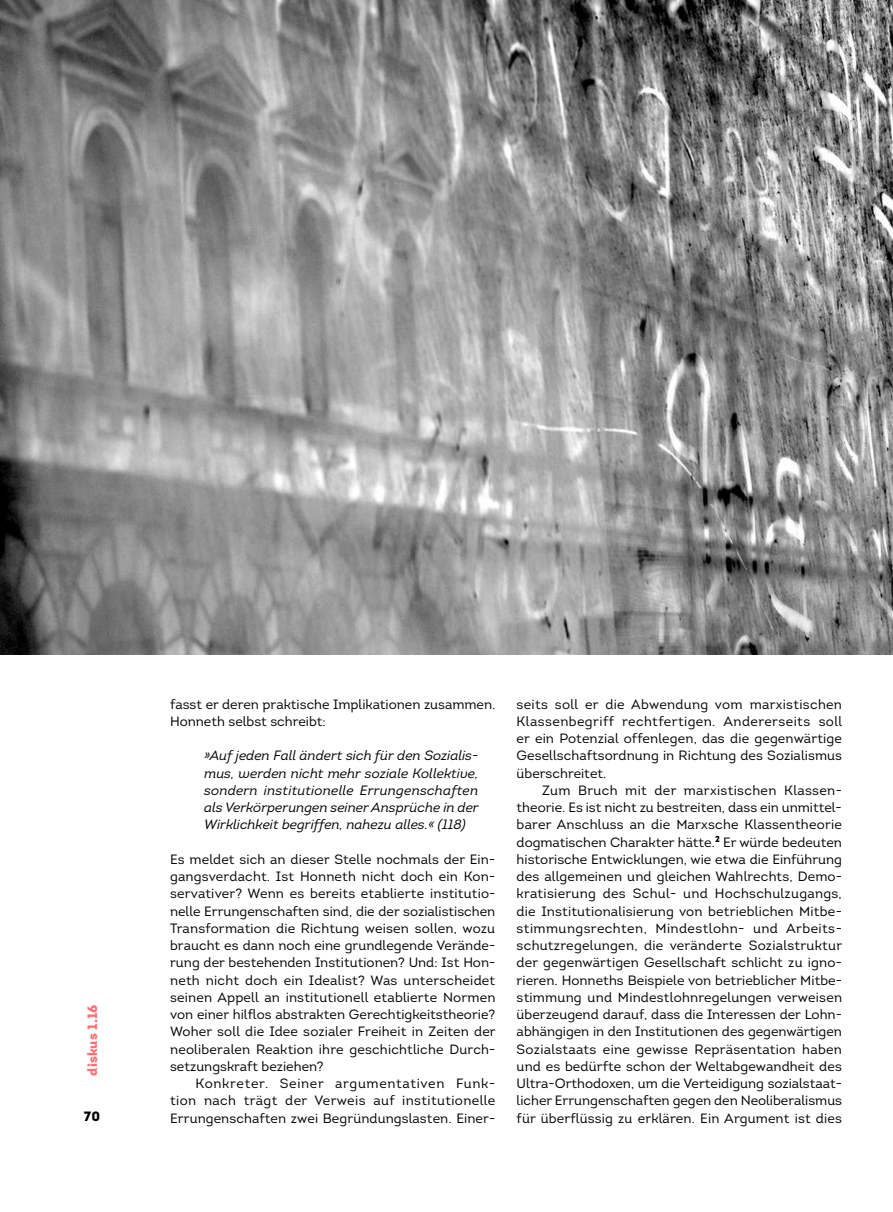
<style>
.page{position:relative;width:893px;height:1212px;background:#fff}
.page>*{position:absolute;margin:0;border:0;box-sizing:border-box;transform-origin:0 0}
.t1{font:13.5px/17.2px "Intro";letter-spacing:.005em;color:#000;text-align:justify}
.t2{font:italic 13.5px/17.2px "Intro";color:#000;text-align:justify}
.t3{font:900 13.5px "Intro";color:#ff7175}
.t4{font:900 13.5px "Intro";color:#000}
</style>
<div class="page">
<img style="left:0;top:0;width:893px;height:654px">
<p class="t3" style="left:83px;top:1076px;width:73px;rotate:-90deg">diskus 1.16</p>
<p class="t4" style="left:84px;top:1107px;width:18px">70</p>
<p class="t1" style="left:170px;top:695px;width:327px">fasst er deren praktische Implikationen zusammen.<br>Honneth selbst schreibt:</p>
<p class="t2" style="left:204px;top:747px;width:276px">»Aufjeden Fall ändert sich für den Sozialis&shy;mus, werden nicht mehr soziale Kollektive, sondern institutionelle Errungenschaften als Verkörperungen seiner Ansprüche in der Wirklichkeit begriffen, nahezu alles.« (118)</p>
<p class="t1" style="left:170px;top:850px;width:327px">Es meldet sich an dieser Stelle nochmals der Ein&shy;gangsverdacht. Ist Honneth nicht doch ein Kon&shy;servativer? Wenn es bereits etablierte institutio&shy;nelle Errungenschaften sind, die der sozialistischen Transformation die Richtung weisen sollen, wozu braucht es dann noch eine grundlegende Verände&shy;rung der bestehenden Institutionen? Und: Ist Hon&shy;neth nicht doch ein Idealist? Was unterscheidet seinen Appell an institutionell etablierte Normen von einer hilflos abstrakten Gerechtigkeitstheorie?<br>Woher soll die Idee sozialer Freiheit in Zeiten der neoliberalen Reaktion ihre geschichtliche Durch&shy;setzungskraft beziehen?</p>
<p class="t1" style="left:170px;top:1075px;width:327px;text-indent:26px">Konkreter. Seiner argumentativen Funk&shy;tion nach trägt der Verweis auf institutionelle Errungenschaften zwei Begründungslasten. Einer-</p>
<p class="t1" style="left:517px;top:695px;width:327px">seits soll er die Abwendung vom marxistischen Klassenbegriff rechtfertigen. Andererseits soll er ein Potenzial offenlegen, das die gegenwärtige Gesellschaftsordnung in Richtung des Sozialismus überschreitet.</p>
<p class="t1" style="left:517px;top:781px;width:327px;text-indent:26px">Zum Bruch mit der marxistischen Klassen&shy;theorie. Es ist nicht zu bestreiten, dass ein unmittel&shy;barer Anschluss an die Marxsche Klassentheorie dogmatischen Charakter hätte.<sup>2</sup> Er würde bedeuten historische Entwicklungen, wie etwa die Einführung des allgemeinen und gleichen Wahlrechts, Demo&shy;kratisierung des Schul- und Hochschulzugangs, die Institutionalisierung von betrieblichen Mitbe&shy;stimmungsrechten, Mindestlohn- und Arbeits&shy;schutzregelungen, die veränderte Sozialstruktur der gegenwärtigen Gesellschaft schlicht zu igno&shy;rieren. Honneths Beispiele von betrieblicher Mitbe&shy;stimmung und Mindestlohnregelungen verweisen überzeugend darauf, dass die Interessen der Lohn&shy;abhängigen in den Institutionen des gegenwärtigen Sozialstaats eine gewisse Repräsentation haben und es bedürfte schon der Weltabgewandheit des Ultra- Orthodoxen, um die Verteidigung sozialstaat&shy;licher Errungenschaften gegen den Neoliberalismus für überflüssig zu erklären. Ein Argument ist dies</p>
</div>
